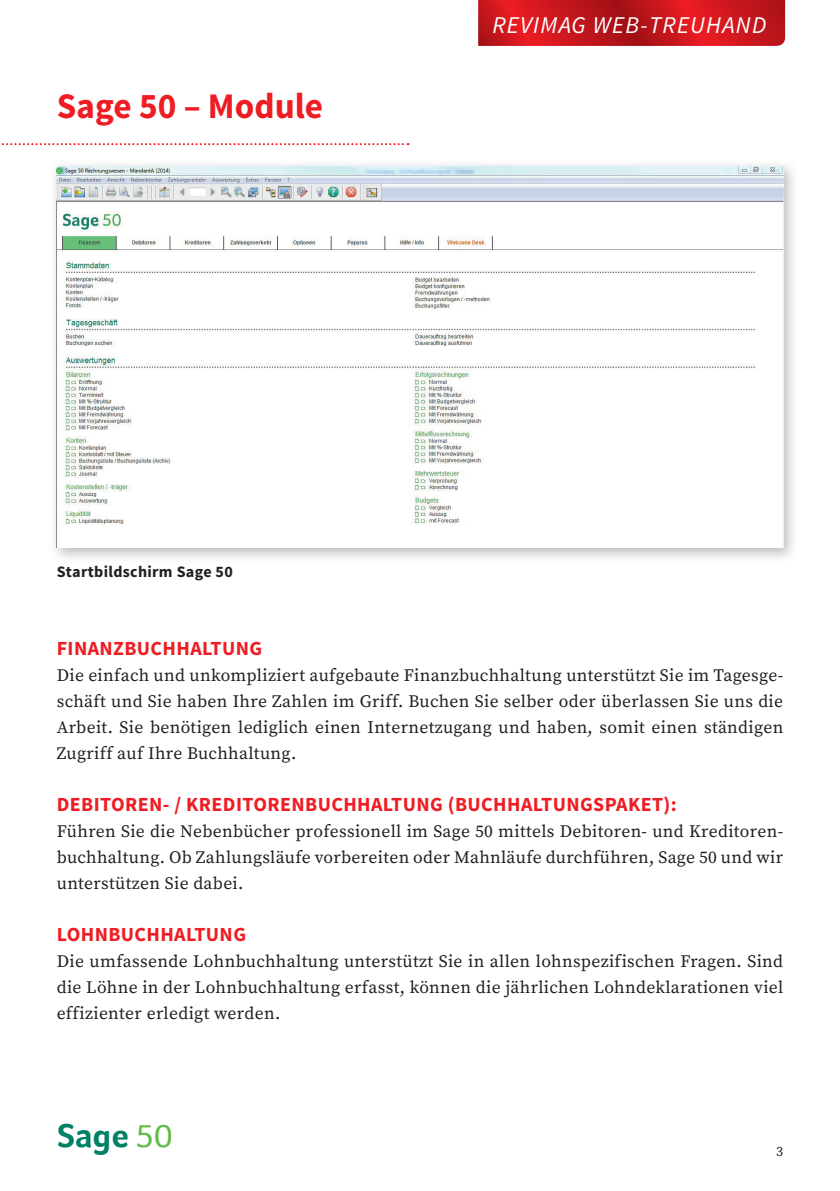
<style>
.page{position:relative;width:840px;height:1191px;background:#fff}
.page>*{position:absolute;margin:0;border:0;box-sizing:border-box;transform-origin:0 0}
.t1{font:700 36px "Source Sans Pro";color:#ee1d23}
.t2{font:700 34px "Foco";color:#008066}
.t3{font:italic 24px "Source Sans Pro";letter-spacing:.05em;color:#fff}
.t4{font:700 20px "Source Sans Pro";letter-spacing:.02em;color:#ee1d23}
.t5{font:17.6px/26px "Source Serif Pro";letter-spacing:.02em;color:#231f20;text-align:justify}
.t6{font:700 16px "Source Sans Pro";letter-spacing:.02em;color:#231f20}
.t7{font:14px "Source Serif Pro";color:#231f20}
.s1{font-weight:400;color:#60bb46}
</style>
<div class="page">
<svg style="left:478px;top:0;width:306px;height:46px;background:#c8171d"></svg>
<img style="left:54px;top:164px;width:739px;height:394px">
<img style="left:57px;top:167px;width:725px;height:381px">
<svg style="left:1px;top:143px;width:407px;height:2px"></svg>
<h1 class="t1" style="left:57px;top:83px;width:268px">Sage 50 – Module</h1>
<h3 class="t3" style="left:492px;top:11px;width:275px">REVIMAG WEB-TREUHAND</h3>
<p class="t6" style="left:57px;top:561px;width:177px">Startbildschirm Sage 50</p>
<p class="t4" style="left:57px;top:635px;width:207px">FINANZBUCHHALTUNG</p>
<p class="t5" style="left:57px;top:663px;width:727px">Die einfach und unkompliziert aufgebaute Finanzbuchhaltung unterstützt Sie im Tagesge&shy;schäft und Sie haben Ihre Zahlen im Griff. Buchen Sie selber oder überlassen Sie uns die Arbeit. Sie benötigen lediglich einen Internetzugang und haben, somit einen ständigen Zugriff auf Ihre Buchhaltung.</p>
<p class="t4" style="left:57px;top:791px;width:621px">DEBITOREN- / KREDITORENBUCHHALTUNG (BUCHHALTUNGSPAKET):</p>
<p class="t5" style="left:57px;top:819px;width:727px">Führen Sie die Nebenbücher professionell im Sage 50 mittels Debitoren- und Kreditoren&shy;buchhaltung. Ob Zahlungsläufe vorbereiten oder Mahnläufe durchführen, Sage 50 und wir unterstützen Sie dabei.</p>
<p class="t4" style="left:57px;top:921px;width:191px">LOHNBUCHHALTUNG</p>
<p class="t5" style="left:57px;top:949px;width:727px">Die umfassende Lohnbuchhaltung unterstützt Sie in allen lohnspezifischen Fragen. Sind die Löhne in der Lohnbuchhaltung erfasst, können die jährlichen Lohndeklarationen viel effizienter erledigt werden.</p>
<h2 class="t2" style="left:57px;top:1115px;width:117px">Sage <span class="s1">50</span></h2>
<p class="t7" style="left:775px;top:1143px;width:8px">3</p>
</div>
